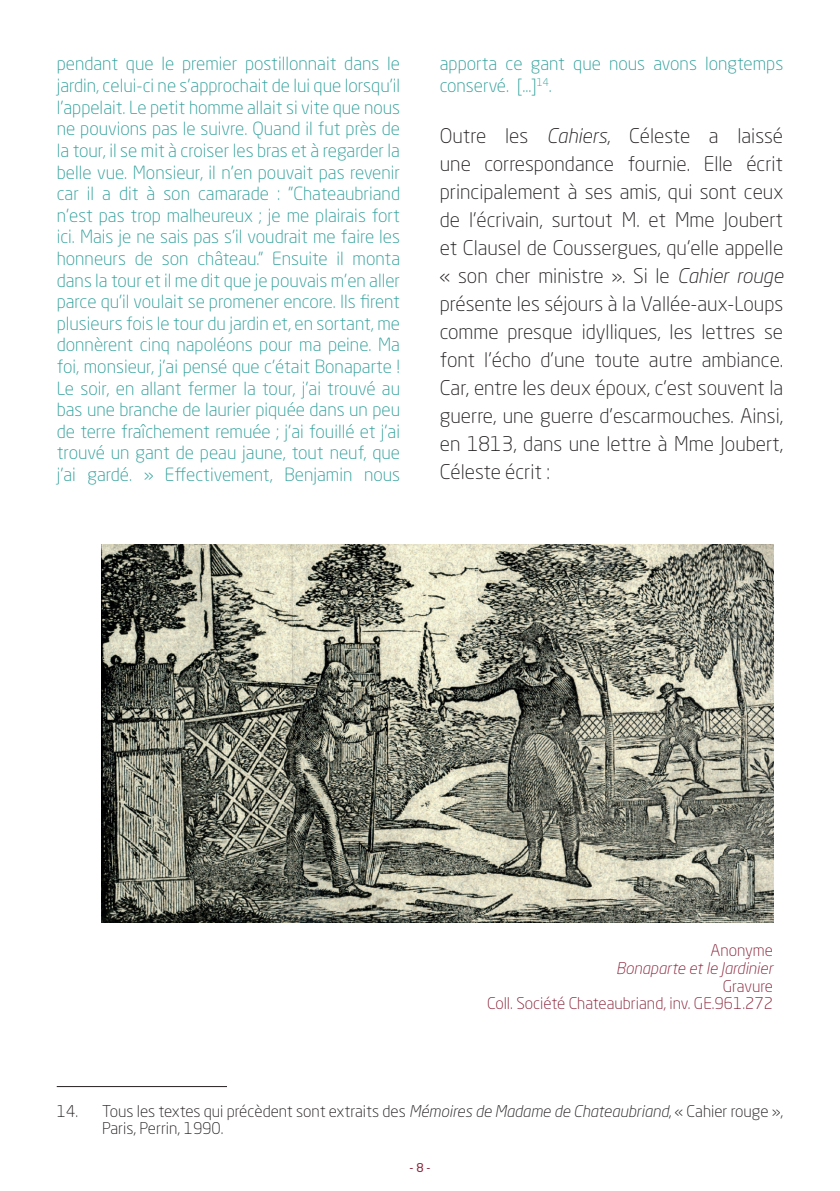
<style>
.page{position:relative;width:840px;height:1191px;background:#fff}
.page>*{position:absolute;margin:0;border:0;box-sizing:border-box;transform-origin:0 0}
.t1{font:300 20px/28px "Neo Sans Std";color:#231f20;text-align:justify}
.t2{font:300 18px/21.6px "Neo Sans Std";color:#2c9e99;text-align:justify}
.t3{font:300 16px/17.6px "Neo Sans Std";color:#231f20}
.t4{font:300 16px/17.6px "Neo Sans Std";color:#882036;text-align:right}
.t5{font:italic 300 16px "Neo Sans Std";color:#882036}
.t6{font:12px "Neo Sans Std";color:#882036}
.s1{font-style:italic}
</style>
<div class="page">
<hr style="left:57px;top:1086px;width:170px;height:1px;background:#231f20">
<img style="left:101px;top:544px;width:671px;height:378px">
<p class="t2" style="left:57px;top:53px;width:345px">pendant que le premier postillonnait dans le jardin, celui-ci ne s’approchait de lui que lorsqu’il l’appelait. Le petit homme allait si vite que nous ne pouvions pas le suivre. Quand il fut près de la tour, il se mit à croiser les bras et à regarder la belle vue. Monsieur, il n’en pouvait pas revenir car il a dit à son camarade : ”Chateaubriand n’est pas trop malheureux ; je me plairais fort ici. Mais je ne sais pas s’il voudrait me faire les honneurs de son château.” Ensuite il monta dans la tour et il me dit que je pouvais m’en aller parce qu’il voulait se promener encore. Ils firent plusieurs fois le tour du jardin et, en sortant, me donnèrent cinq napoléons pour ma peine. Ma foi, monsieur, j’ai pensé que c’était Bonaparte !<br>Le soir, en allant fermer la tour, j’ai trouvé au bas une branche de laurier piquée dans un peu de terre fraîchement remuée ; j’ai fouillé et j’ai trouvé un gant de peau jaune, tout neuf, que j’ai gardé. » Effectivement, Benjamin nous</p>
<p class="t2" style="left:439px;top:53px;width:345px">apporta ce gant que nous avons longtemps conservé. [...]<sup>14</sup>.</p>
<p class="t1" style="left:439px;top:121px;width:345px">Outre les <span class="s1">Cahiers</span>, Céleste a laissé une correspondance fournie. Elle écrit principalement à ses amis, qui sont ceux de l’écrivain, surtout M. et Mme Joubert et Clausel de Coussergues, qu’elle appelle « son cher ministre ». Si le <span class="s1">Cahier rouge </span>présente les séjours à la Vallée-aux-Loups comme presque idylliques, les lettres se font l’écho d’une toute autre ambiance.<br>Car, entre les deux époux, c’est souvent la guerre, une guerre d’escarmouches. Ainsi, en 1813, dans une lettre à Mme Joubert, Céleste écrit :</p>
<p class="t4" style="left:710px;top:941px;width:64px">Anonyme</p>
<p class="t5" style="left:616px;top:958px;width:158px">Bonaparte et le Jardinier</p>
<p class="t4" style="left:487px;top:977px;width:287px">Gravure<br>Coll. Société Chateaubriand, inv. GE.961.272</p>
<p class="t3" style="left:102px;top:1101px;width:682px;text-indent:-45px">14. Tous les textes qui précèdent sont extraits des <span class="s1">Mémoires de Madame de Chateaubriand</span>, « Cahier rouge »,<br>Paris, Perrin, 1990.</p>
<p class="t6" style="left:409px;top:1160px;width:23px">- 8 -</p>
</div>
